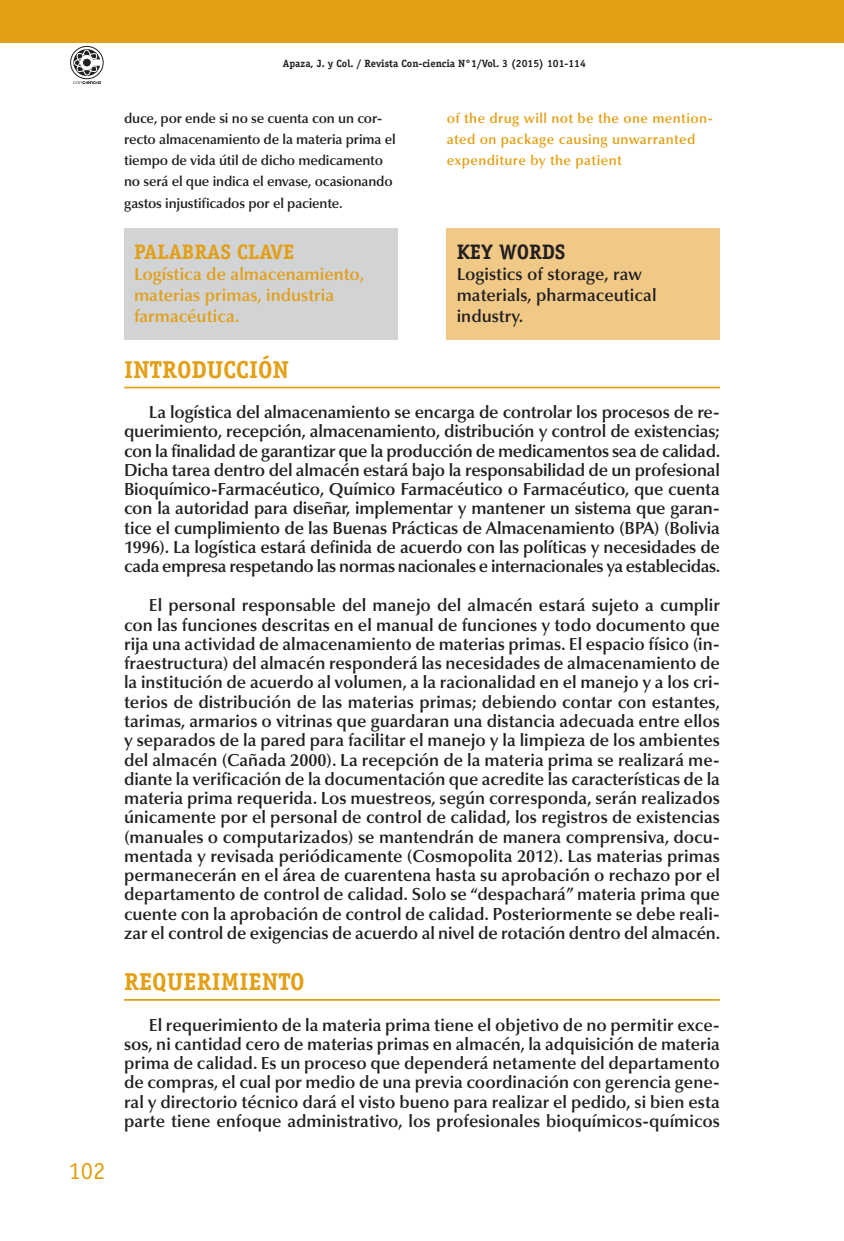
<style>
.page{position:relative;width:844px;height:1241px;background:#fff}
.page>*{position:absolute;margin:0;border:0;box-sizing:border-box;transform-origin:0 0}
.t1{font:700 24.5px "Officina Serif Std";color:#e39f15}
.t2{font:24.5px "Officina Serif Std";color:#e39f15}
.t3{font:700 21px "Officina Serif Std";color:#e39f15}
.t4{font:700 21px "Officina Serif Std";color:#231f20}
.t5{font:600 17.5px/19.2px "Optima LT Std";letter-spacing:-.005em;color:#231f20;text-align:justify}
.t6{font:600 17.5px/21px "Optima LT Std";color:#e39f15}
.t7{font:600 14px/21px "Optima LT Std";letter-spacing:-.015em;color:#231f20}
.t8{font:600 14px/21px "Optima LT Std";letter-spacing:.025em;color:#e39f15}
.t9{font:700 10.5px "Officina Serif Std";color:#231f20}
</style>
<div class="page">
<div style="left:0;top:0;width:843px;height:42px;background:#e39f15"></div>
<div style="left:70px;top:46px;width:33px;height:33px;border:1px solid #231f20;border-radius:50%"></div>
<svg style="left:73px;top:49px;width:28px;height:35px"></svg>
<div style="left:124px;top:228px;width:273px;height:111px;background:#d1d3d4"></div>
<div style="left:446px;top:228px;width:273px;height:111px;background:#f1c987"></div>
<hr style="left:124px;top:386px;width:595px;height:2px;background:#e39f15">
<hr style="left:124px;top:998px;width:595px;height:2px;background:#e39f15">
<h1 class="t2" style="left:68px;top:1161px;width:38px">102</h1>
<p class="t9" style="left:283px;top:59px;width:304px">Apaza, J. y Col. / Revista Con-ciencia N°1/Vol. 3 (2015) 101-114</p>
<p class="t7" style="left:124px;top:109px;width:273px">duce, por ende si no se cuenta con un cor&shy;recto almacenamiento de la materia prima el tiempo de vida útil de dicho medicamento no será el que indica el envase, ocasionando gastos injustificados por el paciente.</p>
<p class="t3" style="left:134px;top:244px;width:162px">PALABRAS CLAVE</p>
<p class="t6" style="left:134px;top:264px;width:232px">Logística de almacenamiento, materias primas, industria farmacéutica.</p>
<p class="t8" style="left:446px;top:109px;width:268px">of the drug will not be the one mention&shy;ated on package causing unwarranted expenditure by the patient</p>
<p class="t4" style="left:456px;top:244px;width:110px">KEY WORDS</p>
<p class="t5" style="left:456px;top:264px;width:201px;line-height:21px;text-align:left">Logistics of storage, raw materials, pharmaceutical industry.</p>
<h1 class="t1" style="left:124px;top:360px;width:166px">INTRODUCCIÓN</h1>
<p class="t5" style="left:124px;top:403px;width:597px;text-indent:25px">La logística del almacenamiento se encarga de controlar los procesos de re&shy;querimiento, recepción, almacenamiento, distribución y control de existencias; con la finalidad de garantizar que la producción de medicamentos sea de calidad.<br>Dicha tarea dentro del almacén estará bajo la responsabilidad de un profesional Bioquímico-Farmacéutico, Químico Farmacéutico o Farmacéutico, que cuenta con la autoridad para diseñar, implementar y mantener un sistema que garan&shy;tice el cumplimiento de las Buenas Prácticas de Almacenamiento (BPA) (Bolivia 1996). La logística estará definida de acuerdo con las políticas y necesidades de cada empresa respetando las normas nacionales e internacionales ya establecidas.</p>
<p class="t5" style="left:124px;top:596px;width:597px;text-indent:25px">El personal responsable del manejo del almacén estará sujeto a cumplir con las funciones descritas en el manual de funciones y todo documento que rija una actividad de almacenamiento de materias primas. El espacio físico (in&shy;fraestructura) del almacén responderá las necesidades de almacenamiento de la institución de acuerdo al volumen, a la racionalidad en el manejo y a los cri&shy;terios de distribución de las materias primas; debiendo contar con estantes, tarimas, armarios o vitrinas que guardaran una distancia adecuada entre ellos y separados de la pared para facilitar el manejo y la limpieza de los ambientes del almacén (Cañada 2000). La recepción de la materia prima se realizará me&shy;diante la verificación de la documentación que acredite las características de la materia prima requerida. Los muestreos, según corresponda, serán realizados únicamente por el personal de control de calidad, los registros de existencias (manuales o computarizados) se mantendrán de manera comprensiva, docu&shy;mentada y revisada periódicamente (Cosmopolita 2012). Las materias primas permanecerán en el área de cuarentena hasta su aprobación o rechazo por el departamento de control de calidad. Solo se “despachará” materia prima que cuente con la aprobación de control de calidad. Posteriormente se debe reali&shy;zar el control de exigencias de acuerdo al nivel de rotación dentro del almacén.</p>
<h1 class="t1" style="left:124px;top:972px;width:182px">REQUERIMIENTO</h1>
<p class="t5" style="left:124px;top:1015px;width:597px;text-indent:25px">El requerimiento de la materia prima tiene el objetivo de no permitir exce&shy;sos, ni cantidad cero de materias primas en almacén, la adquisición de materia prima de calidad. Es un proceso que dependerá netamente del departamento de compras, el cual por medio de una previa coordinación con gerencia gene&shy;ral y directorio técnico dará el visto bueno para realizar el pedido, si bien esta parte tiene enfoque administrativo, los profesionales bioquímicos-químicos</p>
</div>
